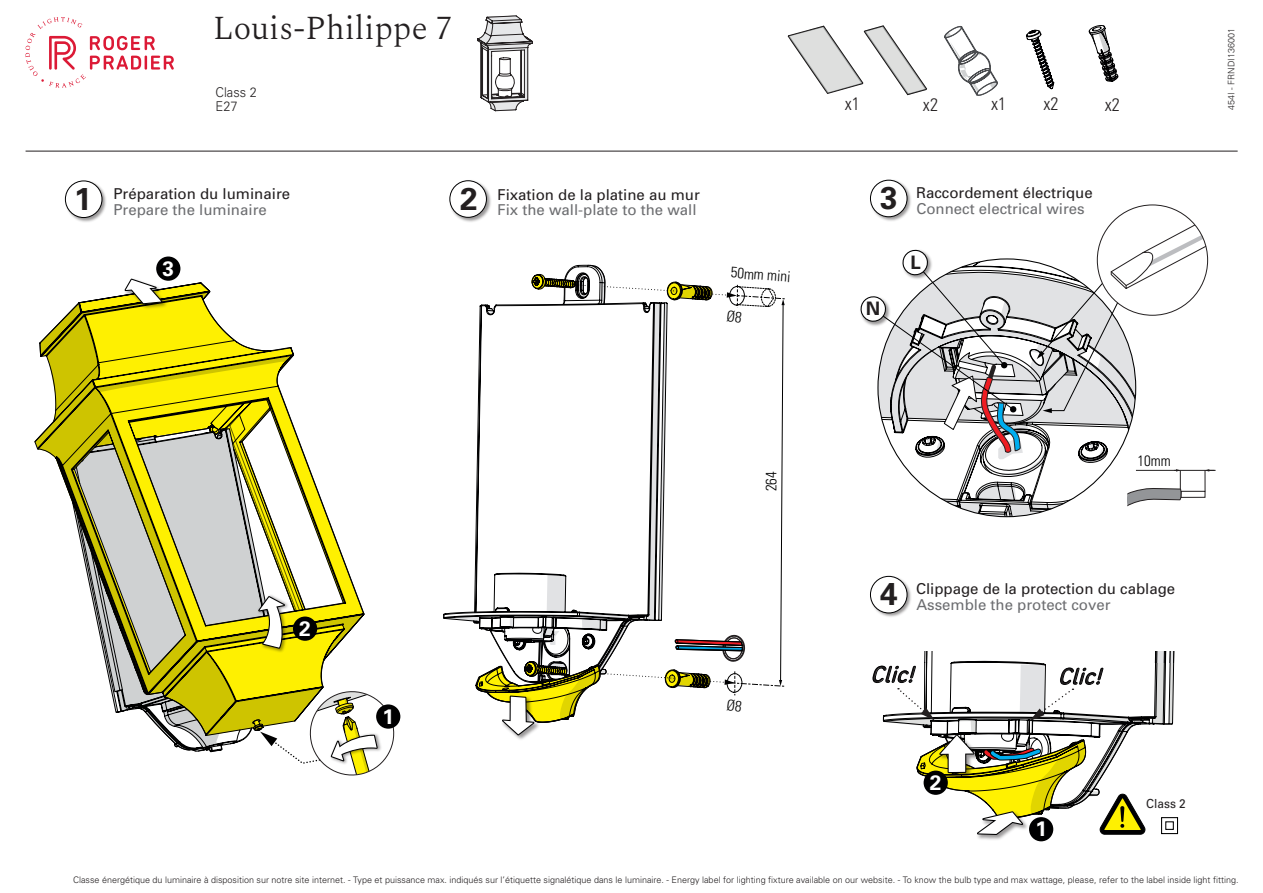
<style>
.page{position:relative;width:1263px;height:893px;background:#fff}
.page>*{position:absolute;margin:0;border:0;box-sizing:border-box;transform-origin:0 0}
.t1{font:300 33px "Spectral";color:#231f20}
.t2{font:700 31.5px "Univers LT Std";color:#231f20}
.t3{font:italic 23.4px "DIN Next Rounded LT Pro";color:#231f20}
.t4{font:700 20.85px "Univers LT Std";color:#fff}
.t5{font:700 18.6px "Univers LT Std";color:#231f20}
.t6{font:300 condensed 18px "Univers";color:#231f20}
.t7{font:15px "Univers";color:#231f20}
.t8{font:15px "Univers";color:#6c6d70}
.t9{font:300 condensed 15px "Univers";color:#000001}
.t10{font:300 13.5px/13.5px "Univers";color:#262324;scale:.95 1}
.t11{font:12.45px "Univers";color:#262324;scale:.95 1}
.t12{font:300 9px "Univers";color:#231f20}
.t13{font:300 9px "Univers";color:#262324}
</style>
<div class="page">
<svg style="left:1026px;top:29px;width:29px;height:61px"></svg>
<svg style="left:25px;top:17px;width:149px;height:71px"></svg>
<hr style="left:26px;top:151px;width:1212px;height:1px;background:#231f20">
<svg style="left:1088px;top:25px;width:31px;height:57px"></svg>
<img style="left:64px;top:180px;width:42px;height:42px">
<div style="left:65px;top:181px;width:37px;height:37px;background:#fff;border-radius:50%"></div>
<div style="left:65px;top:181px;width:37px;height:37px;border:1px solid #000001;border-radius:50%"></div>
<img style="left:449px;top:180px;width:24px;height:42px">
<div style="left:450px;top:181px;width:36px;height:36px;background:#fff;border-radius:50%"></div>
<div style="left:450px;top:181px;width:37px;height:37px;border:1px solid #000001;border-radius:50%"></div>
<svg style="left:860px;top:217px;width:355px;height:301px"></svg>
<img style="left:868px;top:210px;width:45px;height:13px">
<svg style="left:870px;top:180px;width:37px;height:37px"></svg>
<div style="left:870px;top:180px;width:37px;height:37px;border:1px solid #000001;border-radius:50%"></div>
<img style="left:870px;top:575px;width:41px;height:42px">
<div style="left:870px;top:576px;width:37px;height:37px;background:#fff;border-radius:50%"></div>
<div style="left:870px;top:576px;width:37px;height:37px;border:1px solid #000001;border-radius:50%"></div>
<svg style="left:477px;top:16px;width:56px;height:95px"></svg>
<svg style="left:35px;top:283px;width:329px;height:430px"></svg>
<img style="left:123px;top:276px;width:47px;height:36px">
<svg style="left:125px;top:279px;width:37px;height:25px"></svg>
<div style="left:156px;top:256px;width:24px;height:25px;background:#000001;border-radius:50%"></div>
<div style="left:293px;top:616px;width:24px;height:25px;background:#000001;border-radius:50%"></div>
<img style="left:255px;top:649px;width:35px;height:5px">
<svg style="left:136px;top:400px;width:164px;height:249px"></svg>
<div style="left:1029px;top:817px;width:24px;height:24px;background:#000001;border-radius:50%"></div>
<img style="left:977px;top:835px;width:29px;height:5px">
<svg style="left:872px;top:651px;width:307px;height:184px"></svg>
<svg style="left:788px;top:25px;width:224px;height:185px"></svg>
<svg style="left:137px;top:686px;width:261px;height:90px"></svg>
<div style="left:376px;top:704px;width:24px;height:25px;background:#000001;border-radius:50%"></div>
<svg style="left:473px;top:180px;width:131px;height:94px"></svg>
<img style="left:514px;top:735px;width:14px;height:5px">
<svg style="left:443px;top:274px;width:342px;height:461px"></svg>
<h1 class="t1" style="left:213px;top:4px;width:241px">Louis-Philippe 7</h1>
<h3 class="t10" style="left:216px;top:85px;width:45px">Class 2<br>E27</h3>
<h2 class="t2" style="left:74px;top:180px;width:19px">1</h2>
<h2 class="t2" style="left:460px;top:180px;width:19px">2</h2>
<h3 class="t7" style="left:113px;top:185px;width:178px">Préparation du luminaire</h3>
<h3 class="t8" style="left:113px;top:201px;width:155px">Prepare the luminaire</h3>
<h3 class="t7" style="left:497px;top:186px;width:204px">Fixation de la platine au mur</h3>
<h3 class="t8" style="left:497px;top:201px;width:201px">Fix the wall-plate to the wall</h3>
<h3 class="t4" style="left:163px;top:256px;width:13px">3</h3>
<h3 class="t9" style="left:732px;top:263px;width:61px;rotate:5deg">50mm mini</h3>
<h3 class="t6" style="left:845px;top:93px;width:16px">x1</h3>
<h3 class="t6" style="left:923px;top:93px;width:16px">x2</h3>
<h3 class="t6" style="left:991px;top:93px;width:16px">x1</h3>
<h3 class="t6" style="left:1043px;top:93px;width:16px">x2</h3>
<h3 class="t6" style="left:1105px;top:93px;width:16px">x2</h3>
<h2 class="t2" style="left:880px;top:179px;width:19px">3</h2>
<h3 class="t7" style="left:916px;top:184px;width:178px">Raccordement électrique</h3>
<h3 class="t8" style="left:916px;top:200px;width:170px">Connect electrical wires</h3>
<h3 class="t5" style="left:866px;top:298px;width:16px">N</h3>
<h3 class="t5" style="left:910px;top:251px;width:12px">L</h3>
<p class="t13" style="left:1226px;top:110px;width:83px;rotate:-90deg">454I - FRNDI136001</p>
<h3 class="t4" style="left:299px;top:616px;width:13px">2</h3>
<h3 class="t4" style="left:382px;top:704px;width:13px">1</h3>
<h3 class="t9" style="left:762px;top:491px;width:21px;rotate:-90deg">264</h3>
<h3 class="t9" style="left:1137px;top:452px;width:35px">10mm</h3>
<h2 class="t2" style="left:880px;top:576px;width:19px">4</h2>
<h3 class="t7" style="left:916px;top:580px;width:261px">Clippage de la protection du cablage</h3>
<h3 class="t8" style="left:916px;top:596px;width:196px">Assemble the protect cover</h3>
<h3 class="t3" style="left:870px;top:661px;width:52px">Clic!</h3>
<h3 class="t3" style="left:1058px;top:663px;width:52px">Clic!</h3>
<h3 class="t4" style="left:930px;top:770px;width:13px">2</h3>
<h3 class="t4" style="left:1035px;top:817px;width:13px">1</h3>
<h3 class="t11" style="left:1146px;top:797px;width:43px">Class 2</h3>
<p class="t12" style="left:73px;top:874px;width:1167px">Classe énergétique du luminaire à disposition sur notre site internet. - Type et puissance max. indiqués sur l’étiquette signalétique dans le luminaire. - Energy label for lighting fixture available on our website. - To know the bulb type and max wattage, please, refer to the label inside light fitting.</p>
</div>
